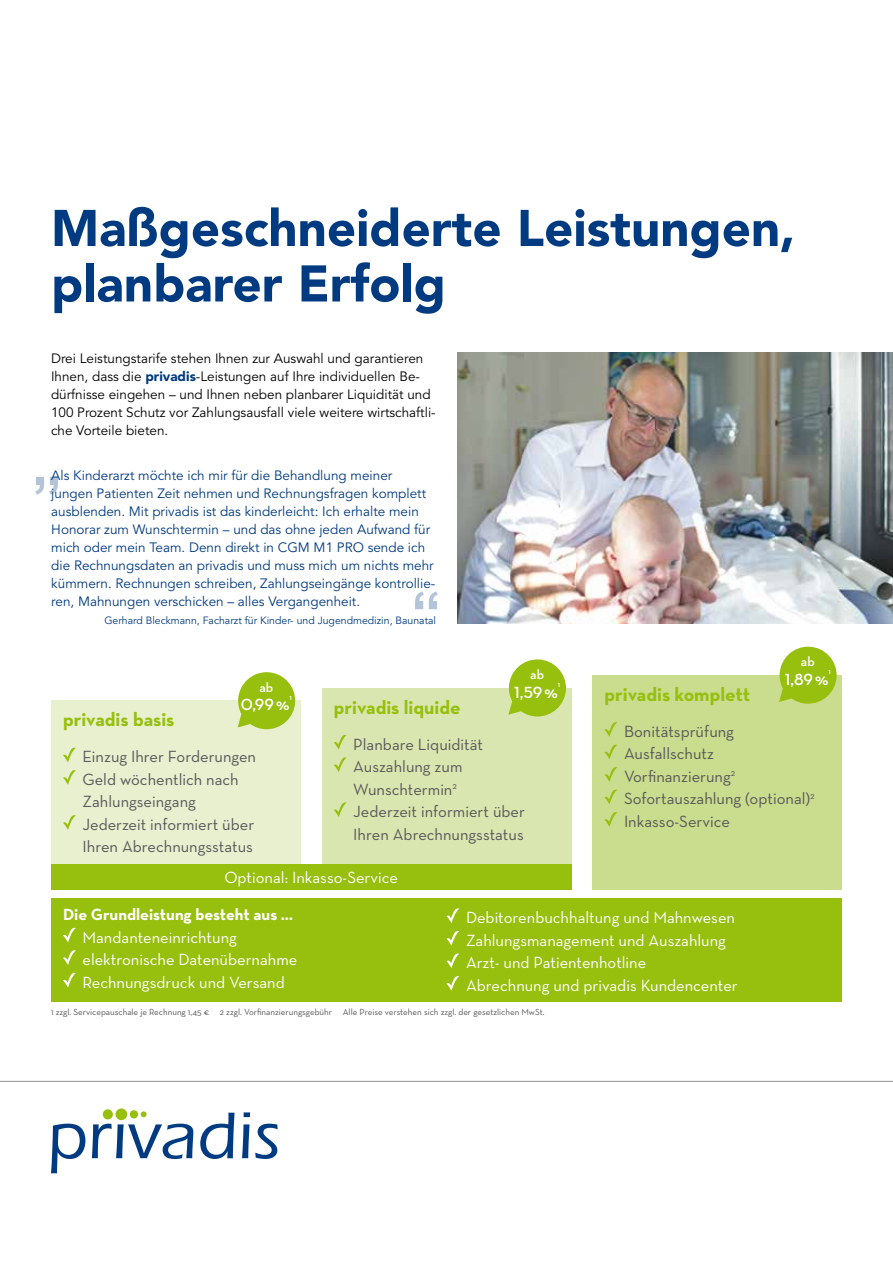
<style>
.page{position:relative;width:893px;height:1263px;background:#fff}
.page>*{position:absolute;margin:0;border:0;box-sizing:border-box;transform-origin:0 0}
.t1{font:700 60px "Arial";color:#003a80}
.t2{font:900 51px/55.5px "Avenir LT Std";color:#003a80}
.t3{font:700 19.5px "Neutra Text";color:#97bf0d}
.t4{font:16.5px/22.5px "Neutra Text";color:#58585a}
.t5{font:16.5px/22.5px "Neutra Text";color:#fff}
.t6{font:700 16.5px "Neutra Text";color:#fff}
.t7{font:16.5px "Neutra Text Demi Alt";color:#fff}
.t8{font:13.5px/18px "Avenir LT Std";color:#003a80}
.t9{font:13.5px/18px "Avenir LT Std";color:#000}
.t10{font:600 13.5px "Neutra Text";color:#fff}
.t11{font:10.5px "Avenir LT Std";color:#003a80}
.t12{font:9px "Neutra Text";color:#58585a}
.t13{font:600 7.8px "Neutra Text";color:#fff}
.s1{font-weight:900;color:#003a80}
.s2{font-family:"Neutra Text";font-weight:600}
</style>
<div class="page">
<img style="left:457px;top:353px;width:436px;height:271px">
<div style="left:51px;top:701px;width:249px;height:163px;background:#e8f0cf"></div>
<div style="left:322px;top:688px;width:249px;height:176px;background:#dae6b0"></div>
<div style="left:592px;top:675px;width:250px;height:214px;background:#cadc8e"></div>
<div style="left:51px;top:864px;width:520px;height:25px;background:#97bf0d"></div>
<svg style="left:63px;top:747px;width:13px;height:15px"></svg>
<svg style="left:63px;top:770px;width:13px;height:15px"></svg>
<svg style="left:63px;top:815px;width:13px;height:15px"></svg>
<svg style="left:334px;top:734px;width:13px;height:16px"></svg>
<svg style="left:334px;top:757px;width:13px;height:15px"></svg>
<svg style="left:334px;top:802px;width:13px;height:15px"></svg>
<svg style="left:604px;top:722px;width:13px;height:15px"></svg>
<svg style="left:604px;top:744px;width:13px;height:15px"></svg>
<svg style="left:604px;top:767px;width:13px;height:15px"></svg>
<svg style="left:604px;top:789px;width:13px;height:15px"></svg>
<svg style="left:604px;top:812px;width:13px;height:15px"></svg>
<svg style="left:238px;top:672px;width:58px;height:58px"></svg>
<svg style="left:508px;top:659px;width:58px;height:58px"></svg>
<svg style="left:779px;top:646px;width:58px;height:58px"></svg>
<div style="left:51px;top:898px;width:791px;height:103px;background:#97bf0d"></div>
<svg style="left:63px;top:927px;width:13px;height:15px"></svg>
<svg style="left:63px;top:950px;width:13px;height:15px"></svg>
<svg style="left:63px;top:972px;width:13px;height:15px"></svg>
<svg style="left:446px;top:908px;width:13px;height:15px"></svg>
<svg style="left:446px;top:931px;width:13px;height:15px"></svg>
<svg style="left:446px;top:953px;width:13px;height:15px"></svg>
<svg style="left:446px;top:976px;width:13px;height:15px"></svg>
<svg style="left:51px;top:1124px;width:34px;height:49px"></svg>
<svg style="left:92px;top:1124px;width:101px;height:35px"></svg>
<svg style="left:200px;top:1113px;width:34px;height:46px"></svg>
<svg style="left:242px;top:1112px;width:36px;height:47px"></svg>
<div style="left:103px;top:1109px;width:10px;height:10px;background:#97bf0d;border-radius:50%"></div>
<div style="left:130px;top:1110px;width:8px;height:8px;background:#97bf0d;border-radius:50%"></div>
<svg style="left:141px;top:1111px;width:6px;height:6px"></svg>
<div style="left:116px;top:1108px;width:11px;height:12px;background:#97bf0d;border-radius:50%"></div>
<hr style="left:0;top:1081px;width:893px;height:1px;background:#929395">
<h2 class="t2" style="left:51px;top:200px;width:746px">Maßgeschneiderte Leistungen, planbarer Erfolg</h2>
<p class="t9" style="left:51px;top:350px;width:386px">Drei Leistungstarife stehen Ihnen zur Auswahl und garantieren Ihnen, dass die <span class="s1">privadis</span>-Leistungen auf Ihre individuellen Be&shy;dürfnisse eingehen – und Ihnen neben planbarer Liquidität und 100 Prozent Schutz vor Zahlungsausfall viele weitere wirtschaftli&shy;che Vorteile bieten.</p>
<p class="t8" style="left:51px;top:466px;width:386px">Als Kinderarzt möchte ich mir für die Behandlung meiner jungen Patienten Zeit nehmen und Rechnungsfragen komplett ausblenden. Mit privadis ist das kinderleicht: Ich erhalte mein Honorar zum Wunschtermin – und das ohne jeden Aufwand für mich oder mein Team. Denn direkt in CGM M1 PRO sende ich die Rechnungsdaten an privadis und muss mich um nichts mehr kümmern. Rechnungen schreiben, Zahlungseingänge kontrollie&shy;ren, Mahnungen verschicken – alles Vergangenheit.</p>
<p class="t11" style="left:104px;top:614px;width:333px">Gerhard Bleckmann, Facharzt für Kinder- und Jugendmedizin, Baunatal</p>
<h1 class="t1" style="left:32px;top:424px;width:31px">„</h1>
<h1 class="t1" style="left:411px;top:574px;width:31px">“</h1>
<p class="t10" style="left:259px;top:679px;width:15px">ab</p>
<p class="t7" style="left:241px;top:695px;width:50px">0,99<span class="s2">%</span></p>
<p class="t13" style="left:290px;top:692px;width:4px">1</p>
<h3 class="t3" style="left:63px;top:707px;width:113px">privadis basis</h3>
<p class="t4" style="left:83px;top:745px;width:175px">Einzug Ihrer Forderungen<br>Geld wöchentlich nach<br>Zahlungseingang<br>Jederzeit informiert über<br>Ihren Abrechnungsstatus</p>
<p class="t10" style="left:530px;top:666px;width:15px">ab</p>
<p class="t7" style="left:514px;top:682px;width:45px">1,59<span class="s2">%</span></p>
<p class="t13" style="left:558px;top:680px;width:4px">1</p>
<h3 class="t3" style="left:334px;top:695px;width:128px">privadis liquide</h3>
<p class="t4" style="left:353px;top:732px;width:173px">Planbare Liquidität<br>Auszahlung zum<br>Wunschtermin<sup>2<br></sup>Jederzeit informiert über<br>Ihren Abrechnungsstatus</p>
<p class="t5" style="left:224px;top:866px;width:175px">Optional: Inkasso-Service</p>
<p class="t10" style="left:801px;top:653px;width:15px">ab</p>
<p class="t7" style="left:785px;top:669px;width:45px">1,89<span class="s2">%</span></p>
<p class="t13" style="left:828px;top:667px;width:4px">1</p>
<h3 class="t3" style="left:604px;top:682px;width:147px">privadis komplett</h3>
<p class="t4" style="left:624px;top:720px;width:192px">Bonitätsprüfung<br>Ausfallschutz<br>Vorfinanzierung<sup>2<br></sup>Sofortauszahlung (optional)<sup>2<br></sup>Inkasso-Service</p>
<p class="t6" style="left:63px;top:904px;width:232px">Die Grundleistung besteht aus …</p>
<p class="t5" style="left:83px;top:925px;width:216px">Mandanteneinrichtung elektronische Datenübernahme<br>Rechnungsdruck und Versand</p>
<p class="t5" style="left:466px;top:906px;width:273px">Debitorenbuchhaltung und Mahnwesen Zahlungsmanagement und Auszahlung Arzt- und Patientenhotline<br>Abrechnung und privadis Kundencenter</p>
<p class="t12" style="left:51px;top:1007px;width:495px">1 zzgl. Servicepauschale je Rechnung 1,45 € 2 zzgl. Vorfinanzierungsgebühr Alle Preise verstehen sich zzgl. der gesetzlichen MwSt.</p>
</div>
